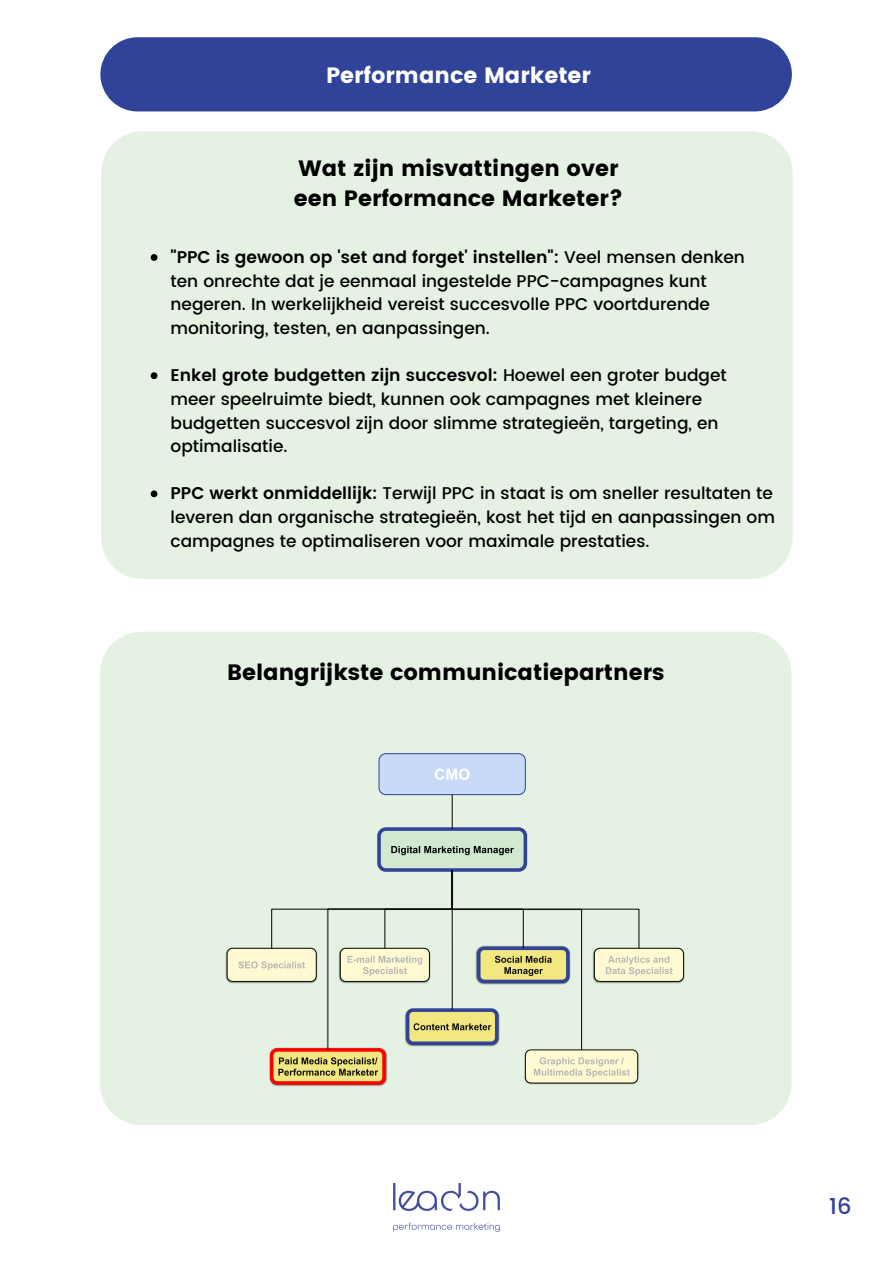
<style>
.page{position:relative;width:894px;height:1264px;background:#fff}
.page>*{position:absolute;margin:0;border:0;box-sizing:border-box;transform-origin:0 0}
.t1{font:500 22.5px "Poppins";color:#304398}
.t2{font:22.2px/30.3px "Poppins";color:#000}
.t3{font:22.2px "Poppins";color:#fff}
.t4{font:500 16.95px/23.7px "Poppins";color:#000}
.s1{font-weight:600}
</style>
<div class="page">
<img style="left:394px;top:1183px;width:105px;height:48px">
<div style="left:100px;top:37px;width:691px;height:74px;background:#304398;border-radius:37px"></div>
<div style="left:100px;top:631px;width:691px;height:494px;background:#e4f1e3;border-radius:42px"></div>
<div style="left:101px;top:131px;width:691px;height:448px;background:#e4f1e3;border-radius:42px"></div>
<svg style="left:378px;top:753px;width:147px;height:42px;background:#c3d3f2"></svg>
<img style="left:225px;top:950px;width:2px;height:31px">
<img style="left:683px;top:950px;width:2px;height:31px">
<hr style="left:452px;top:794px;width:1px;height:35px;background:#000">
<svg style="left:227px;top:825px;width:456px;height:261px"></svg>
<svg style="left:151px;top:254px;width:6px;height:7px"></svg>
<svg style="left:151px;top:372px;width:6px;height:7px"></svg>
<svg style="left:151px;top:490px;width:6px;height:7px"></svg>
<p class="t3" style="left:326px;top:62px;width:266px">Performance Marketer</p>
<h1 class="t2" style="left:293px;top:153px;width:331px">Wat zijn misvattingen over een Performance Marketer?</h1>
<h1 class="t4" style="left:170px;top:245px;width:575px"><span class="s1">"PPC is gewoon op 'set and forget' instellen":</span> Veel mensen denken ten onrechte dat je eenmaal ingestelde PPC-campagnes kunt negeren. In werkelijkheid vereist succesvolle PPC voortdurende monitoring, testen, en aanpassingen.</h1>
<p class="t4" style="left:170px;top:363px;width:557px"><span class="s1">Enkel grote budgetten zijn succesvol:</span> Hoewel een groter budget meer speelruimte biedt, kunnen ook campagnes met kleinere budgetten succesvol zijn door slimme strategieën, targeting, en optimalisatie.</p>
<p class="t4" style="left:170px;top:482px;width:606px;text-align:justify"><span class="s1">PPC werkt onmiddellijk:</span> Terwijl PPC in staat is om sneller resultaten te leveren dan organische strategieën, kost het tijd en aanpassingen om campagnes te optimaliseren voor maximale prestaties.</p>
<p class="t2" style="left:227px;top:657px;width:438px">Belangrijkste communicatiepartners</p>
<p class="t1" style="left:829px;top:1192px;width:24px">16</p>
</div>
